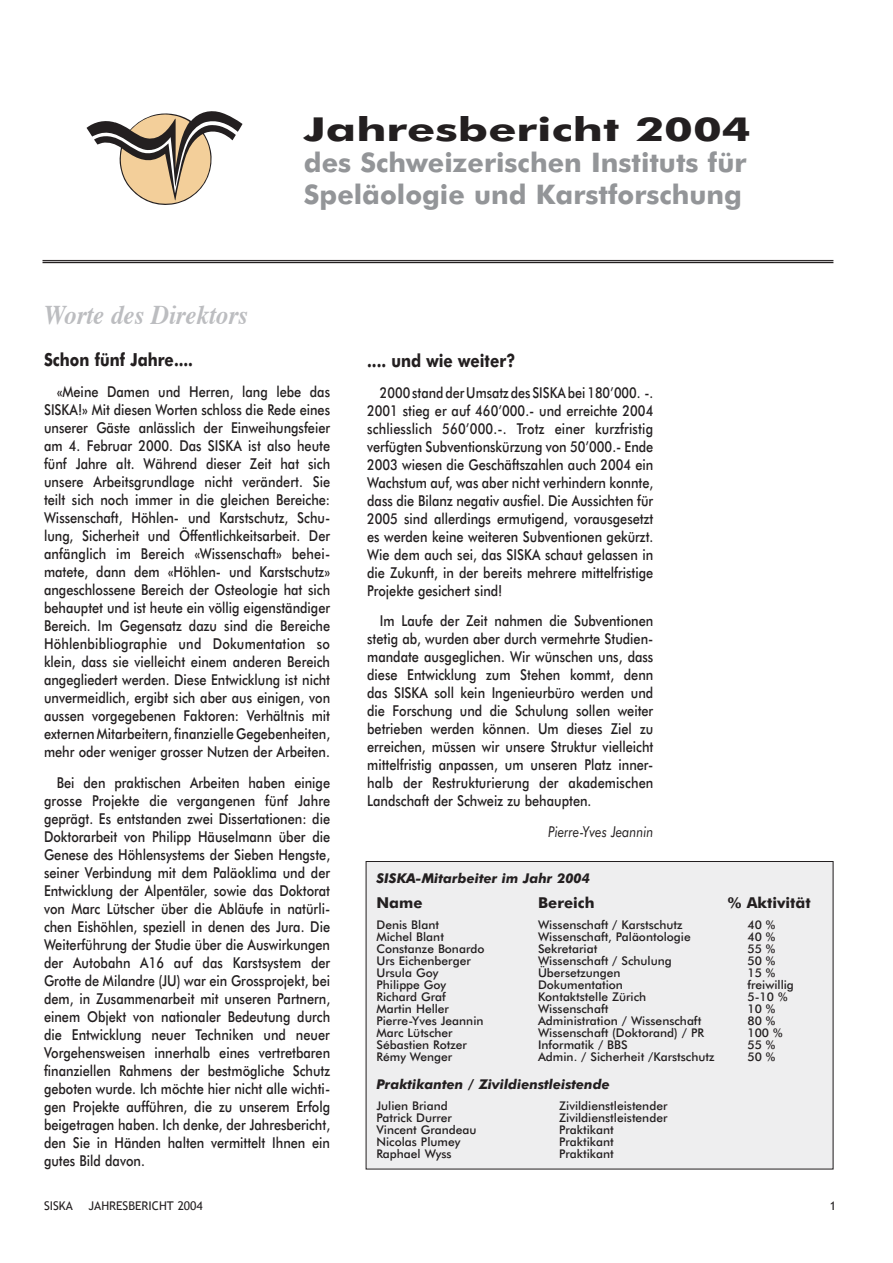
<style>
.page{position:relative;width:893px;height:1263px;background:#fff}
.page>*{position:absolute;margin:0;border:0;box-sizing:border-box;transform-origin:0 0}
.t1{font:700 33px "Futura BT";color:#231f20;scale:1.4 1}
.t2{font:700 27px/31.5px "Futura BT";color:#939598}
.t3{font:italic 700 27px "Times";color:#bcbdc0;scale:.92 1}
.t4{font:700 18px "Futura BT";color:#231f20;scale:.85 1}
.t5{font:500 15px/18px "Futura BT";color:#231f20;text-align:justify;scale:.85 1}
.t6{font:500 15px/18px "Futura BT";color:#231f20;text-align:justify;scale:.84 1}
.t7{font:700 15px "Futura BT";color:#231f20}
.t8{font:italic 15px "Futura BT";color:#231f20;scale:.85 1}
.t9{font:italic 700 13.5px "Futura BT";color:#231f20}
.t10{font:500 12px "Futura BT";color:#231f20}
.t11{font:12px "Trebuchet MS";color:#231f20}
</style>
<div class="page">
<hr style="left:43px;top:260px;width:790px;height:1px;background:#231f20">
<hr style="left:43px;top:262px;width:790px;height:1px;background:#231f20">
<svg style="left:87px;top:111px;width:156px;height:94px"></svg>
<div style="left:366px;top:861px;width:467px;height:308px;background:#eeeeef"></div>
<div style="left:366px;top:861px;width:467px;height:308px;border:1px solid #231f20"></div>
<h1 class="t1" style="left:304px;top:109px;width:321px">Jahresbericht 2004</h1>
<h2 class="t2" style="left:304px;top:146px;width:444px">des Schweizerischen Instituts für<br>Speläologie und Karstforschung</h2>
<h2 class="t3" style="left:44px;top:298px;width:223px">Worte des Direktors</h2>
<p class="t4" style="left:44px;top:349px;width:177px">Schon fünf Jahre....</p>
<p class="t5" style="left:44px;top:382px;width:338px;text-indent:13px">«Meine Damen und Herren, lang lebe das SISKA!» Mit diesen Worten schloss die Rede eines unserer Gäste anlässlich der Einweihungsfeier am 4. Februar 2000. Das SISKA ist also heute fünf Jahre alt. Während dieser Zeit hat sich unsere Arbeitsgrundlage nicht verändert. Sie teilt sich noch immer in die gleichen Bereiche:<br>Wissenschaft, Höhlen- und Karstschutz, Schu&shy;lung, Sicherheit und Öffentlichkeitsarbeit. Der anfänglich im Bereich «Wissenschaft» behei&shy;matete, dann dem «Höhlen- und Karstschutz» angeschlossene Bereich der Osteologie hat sich behauptet und ist heute ein völlig eigenständiger Bereich. Im Gegensatz dazu sind die Bereiche Höhlenbibliographie und Dokumentation so klein, dass sie vielleicht einem anderen Bereich angegliedert werden. Diese Entwicklung ist nicht unvermeidlich, ergibt sich aber aus einigen, von aussen vorgegebenen Faktoren: Verhältnis mit externen Mitarbeitern, finanzielle Gegebenheiten, mehr oder weniger grosser Nutzen der Arbeiten.</p>
<p class="t5" style="left:44px;top:773px;width:338px;text-indent:13px">Bei den praktischen Arbeiten haben einige grosse Projekte die vergangenen fünf Jahre geprägt. Es entstanden zwei Dissertationen: die Doktorarbeit von Philipp Häuselmann über die Genese des Höhlensystems der Sieben Hengste, seiner Verbindung mit dem Paläoklima und der Entwicklung der Alpentäler, sowie das Doktorat von Marc Lütscher über die Abläufe in natürli&shy;chen Eishöhlen, speziell in denen des Jura. Die Weiterführung der Studie über die Auswirkungen der Autobahn A16 auf das Karstsystem der Grotte de Milandre (JU) war ein Grossprojekt, bei dem, in Zusammenarbeit mit unseren Partnern, einem Objekt von nationaler Bedeutung durch die Entwicklung neuer Techniken und neuer Vorgehensweisen innerhalb eines vertretbaren finanziellen Rahmens der bestmögliche Schutz geboten wurde. Ich möchte hier nicht alle wichti&shy;gen Projekte aufführen, die zu unserem Erfolg beigetragen haben. Ich denke, der Jahresbericht, den Sie in Händen halten vermittelt Ihnen ein gutes Bild davon.</p>
<p class="t4" style="left:367px;top:349px;width:176px">.... und wie weiter?</p>
<p class="t6" style="left:367px;top:383px;width:342px;text-indent:13px">2000 stand der Umsatz des SISKA bei 180’000. -.<br>2001 stieg er auf 460’000.- und erreichte 2004 schliesslich 560’000.-. Trotz einer kurzfristig verfügten Subventionskürzung von 50’000.- Ende 2003 wiesen die Geschäftszahlen auch 2004 ein Wachstum auf, was aber nicht verhindern konnte, dass die Bilanz negativ ausfiel. Die Aussichten für 2005 sind allerdings ermutigend, vorausgesetzt es werden keine weiteren Subventionen gekürzt.<br>Wie dem auch sei, das SISKA schaut gelassen in die Zukunft, in der bereits mehrere mittelfristige Projekte gesichert sind!</p>
<p class="t5" style="left:367px;top:612px;width:338px;text-indent:13px">Im Laufe der Zeit nahmen die Subventionen stetig ab, wurden aber durch vermehrte Studien&shy;mandate ausgeglichen. Wir wünschen uns, dass diese Entwicklung zum Stehen kommt, denn das SISKA soll kein Ingenieurbüro werden und die Forschung und die Schulung sollen weiter betrieben werden können. Um dieses Ziel zu erreichen, müssen wir unsere Struktur vielleicht mittelfristig anpassen, um unseren Platz inner&shy;halb der Restrukturierung der akademischen Landschaft der Schweiz zu behaupten.</p>
<p class="t8" style="left:548px;top:823px;width:125px">Pierre-Yves Jeannin</p>
<p class="t9" style="left:376px;top:870px;width:215px">SISKA-Mitarbeiter im Jahr 2004</p>
<p class="t7" style="left:376px;top:893px;width:48px">Name</p>
<p class="t7" style="left:538px;top:893px;width:58px">Bereich</p>
<p class="t7" style="left:728px;top:893px;width:84px">% Aktivität</p>
<p class="t10" style="left:376px;top:917px;width:64px">Denis Blant</p>
<p class="t10" style="left:538px;top:917px;width:146px">Wissenschaft / Karstschutz</p>
<p class="t10" style="left:747px;top:917px;width:29px">40 %</p>
<p class="t10" style="left:376px;top:929px;width:69px">Michel Blant</p>
<p class="t10" style="left:538px;top:929px;width:154px">Wissenschaft, Paläontologie</p>
<p class="t10" style="left:747px;top:929px;width:29px">40 %</p>
<p class="t10" style="left:376px;top:941px;width:110px">Constanze Bonardo</p>
<p class="t10" style="left:538px;top:941px;width:61px">Sekretariat</p>
<p class="t10" style="left:747px;top:941px;width:29px">55 %</p>
<p class="t10" style="left:376px;top:953px;width:96px">Urs Eichenberger</p>
<p class="t10" style="left:538px;top:953px;width:135px">Wissenschaft / Schulung</p>
<p class="t10" style="left:747px;top:953px;width:29px">50 %</p>
<p class="t10" style="left:376px;top:965px;width:63px">Ursula Goy</p>
<p class="t10" style="left:538px;top:965px;width:84px">Übersetzungen</p>
<p class="t10" style="left:747px;top:965px;width:29px">15 %</p>
<p class="t10" style="left:376px;top:977px;width:71px">Philippe Goy</p>
<p class="t10" style="left:538px;top:977px;width:86px">Dokumentation</p>
<p class="t10" style="left:747px;top:977px;width:48px">freiwillig</p>
<p class="t10" style="left:376px;top:989px;width:71px">Richard Graf</p>
<p class="t10" style="left:538px;top:989px;width:110px">Kontaktstelle Zürich</p>
<p class="t10" style="left:747px;top:989px;width:42px">5-10 %</p>
<p class="t10" style="left:376px;top:1001px;width:74px">Martin Heller</p>
<p class="t10" style="left:538px;top:1001px;width:72px">Wissenschaft</p>
<p class="t10" style="left:747px;top:1001px;width:29px">10 %</p>
<p class="t10" style="left:376px;top:1013px;width:109px">Pierre-Yves Jeannin</p>
<p class="t10" style="left:538px;top:1013px;width:165px">Administration / Wissenschaft</p>
<p class="t10" style="left:747px;top:1013px;width:29px">80 %</p>
<p class="t10" style="left:376px;top:1025px;width:78px">Marc Lütscher</p>
<p class="t10" style="left:538px;top:1025px;width:168px">Wissenschaft (Doktorand) / PR</p>
<p class="t10" style="left:747px;top:1025px;width:37px">100 %</p>
<p class="t10" style="left:376px;top:1037px;width:92px">Sébastien Rotzer</p>
<p class="t10" style="left:538px;top:1037px;width:91px">Informatik / BBS</p>
<p class="t10" style="left:747px;top:1037px;width:29px">55 %</p>
<p class="t10" style="left:376px;top:1049px;width:77px">Rémy Wenger</p>
<p class="t10" style="left:538px;top:1049px;width:178px">Admin. / Sicherheit /Karstschutz</p>
<p class="t10" style="left:747px;top:1049px;width:29px">50 %</p>
<p class="t9" style="left:376px;top:1076px;width:235px">Praktikanten / Zivildienstleistende</p>
<p class="t10" style="left:376px;top:1098px;width:73px">Julien Briand</p>
<p class="t10" style="left:559px;top:1098px;width:110px">Zivildienstleistender</p>
<p class="t10" style="left:376px;top:1110px;width:77px">Patrick Durrer</p>
<p class="t10" style="left:559px;top:1110px;width:110px">Zivildienstleistender</p>
<p class="t10" style="left:376px;top:1122px;width:102px">Vincent Grandeau</p>
<p class="t10" style="left:559px;top:1122px;width:56px">Praktikant</p>
<p class="t10" style="left:376px;top:1134px;width:85px">Nicolas Plumey</p>
<p class="t10" style="left:559px;top:1134px;width:56px">Praktikant</p>
<p class="t10" style="left:376px;top:1146px;width:77px">Raphael Wyss</p>
<p class="t10" style="left:559px;top:1146px;width:56px">Praktikant</p>
<p class="t11" style="left:44px;top:1198px;width:30px">SISKA</p>
<p class="t11" style="left:89px;top:1198px;width:116px">JAHRESBERICHT 2004</p>
<p class="t11" style="left:830px;top:1199px;width:8px">1</p>
</div>
